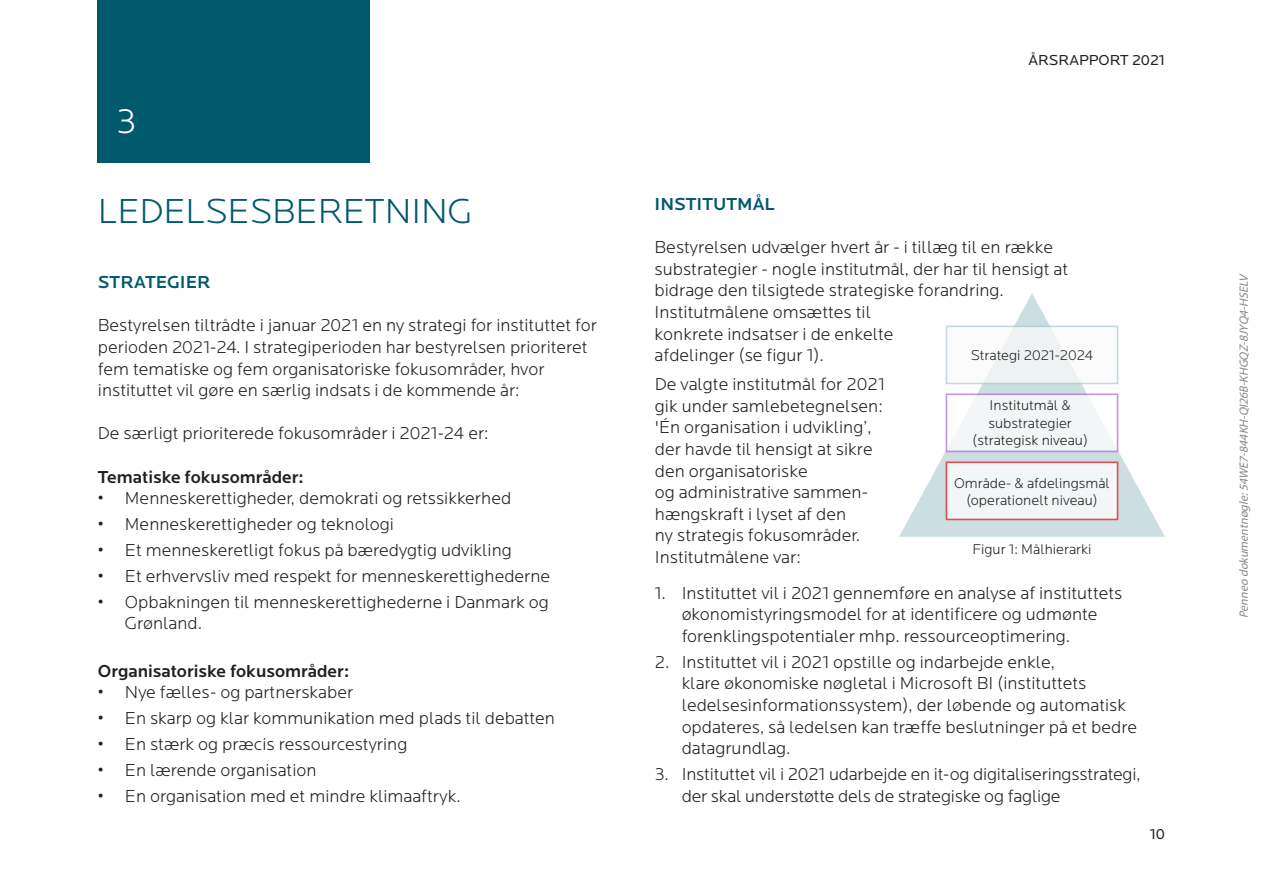
<style>
.page{position:relative;width:1263px;height:893px;background:#fff}
.page>*{position:absolute;margin:0;border:0;box-sizing:border-box;transform-origin:0 0}
.t1{font:300 36px "Locator";color:#015a6c}
.t2{font:300 36px "Locator";color:#fff}
.t3{font:300 18px/21.6px "Locator";color:#231f20}
.t4{font:500 18px "Locator";color:#231f20}
.t5{font:500 18px "Locator";color:#015a6c}
.t6{font:15px "Locator";color:#231f20}
.t7{font:300 14.55px/17.4px "Locator";color:#231f20;text-align:center}
.t8{font:italic 12px "Myriad Pro";color:#888}
</style>
<div class="page">
<div style="left:97px;top:0;width:272px;height:162px;background:#015a6c"></div>
<svg style="left:899px;top:293px;width:266px;height:244px"></svg>
<div style="left:946px;top:326px;width:172px;height:58px;background:linear-gradient(to right,#f6f7f8,#f6f7f8);border:2px solid #b2ccd6"></div>
<div style="left:946px;top:393px;width:172px;height:59px;background:linear-gradient(to right,#f4f7f8,#f4f7f8);border:2px solid #b270d9"></div>
<div style="left:946px;top:461px;width:172px;height:59px;background:#f2f6f7;border:2px solid #ed1c24"></div>
<h1 class="t2" style="left:117px;top:102px;width:22px">3</h1>
<h1 class="t1" style="left:98px;top:193px;width:376px">LEDELSESBERETNING</h1>
<p class="t5" style="left:98px;top:272px;width:114px">STRATEGIER</p>
<p class="t3" style="left:98px;top:315px;width:501px">Bestyrelsen tiltrådte i januar 2021 en ny strategi for instituttet for perioden 2021-24. I strategiperioden har bestyrelsen prioriteret fem tematiske og fem organisatoriske fokusområder, hvor instituttet vil gøre en særlig indsats i de kommende år:</p>
<p class="t3" style="left:98px;top:423px;width:392px">De særligt prioriterede fokusområder i 2021-24 er:</p>
<p class="t4" style="left:98px;top:467px;width:207px">Tematiske fokusområder:</p>
<p class="t3" style="left:98px;top:487px;width:415px">• Menneskerettigheder, demokrati og retssikkerhed</p>
<p class="t3" style="left:98px;top:513px;width:298px">• Menneskerettigheder og teknologi</p>
<p class="t3" style="left:98px;top:539px;width:415px">• Et menneskeretligt fokus på bæredygtig udvikling</p>
<p class="t3" style="left:98px;top:565px;width:454px">• Et erhvervsliv med respekt for menneskerettighederne</p>
<p class="t3" style="left:125px;top:591px;width:425px;text-indent:-27px">• Opbakningen til menneskerettighederne i Danmark og<br>Grønland.</p>
<p class="t4" style="left:98px;top:661px;width:253px">Organisatoriske fokusområder:</p>
<p class="t3" style="left:98px;top:681px;width:257px">• Nye fælles- og partnerskaber</p>
<p class="t3" style="left:98px;top:707px;width:459px">• En skarp og klar kommunikation med plads til debatten</p>
<p class="t3" style="left:98px;top:733px;width:311px">• En stærk og præcis ressourcestyring</p>
<p class="t3" style="left:98px;top:759px;width:220px">• En lærende organisation</p>
<p class="t3" style="left:98px;top:785px;width:364px">• En organisation med et mindre klimaaftryk.</p>
<p class="t6" style="left:1028px;top:51px;width:138px">ÅRSRAPPORT 2021</p>
<p class="t5" style="left:655px;top:194px;width:122px">INSTITUTMÅL</p>
<p class="t3" style="left:655px;top:236px;width:415px">Bestyrelsen udvælger hvert år - i tillæg til en række substrategier - nogle institutmål, der har til hensigt at bidrage den tilsigtede strategiske forandring.<br>Institutmålene omsættes til<br>konkrete indsatser i de enkelte<br>afdelinger (se figur 1).</p>
<p class="t3" style="left:655px;top:373px;width:231px">De valgte institutmål for 2021 gik under samlebetegnelsen: 'Én organisation i udvikling’, der havde til hensigt at sikre den organisatoriske<br>og administrative sammen&shy;hængskraft i lyset af den<br>ny strategis fokusområder.<br>Institutmålene var:</p>
<p class="t3" style="left:682px;top:582px;width:442px;text-indent:-27px">1. Instituttet vil i 2021 gennemføre en analyse af instituttets økonomistyringsmodel for at identificere og udmønte forenklingspotentialer mhp. ressourceoptimering.</p>
<p class="t3" style="left:682px;top:651px;width:457px;text-indent:-27px">2. Instituttet vil i 2021 opstille og indarbejde enkle,<br>klare økonomiske nøgletal i Microsoft BI (instituttets ledelsesinformationssystem), der løbende og automatisk opdateres, så ledelsen kan træffe beslutninger på et bedre datagrundlag.</p>
<p class="t3" style="left:682px;top:763px;width:460px;text-indent:-27px">3. Instituttet vil i 2021 udarbejde en it-og digitaliseringsstrategi, der skal understøtte dels de strategiske og faglige</p>
<p class="t7" style="left:971px;top:347px;width:124px">Strategi 2021-2024</p>
<p class="t7" style="left:972px;top:396px;width:117px">Institutmål &amp; substrategier (strategisk niveau)</p>
<p class="t7" style="left:954px;top:474px;width:157px">Område- &amp; afdelingsmål (operationelt niveau)</p>
<p class="t7" style="left:972px;top:541px;width:120px">Figur 1: Målhierarki</p>
<p class="t6" style="left:1150px;top:825px;width:17px">10</p>
<p class="t8" style="left:1239px;top:618px;width:347px;rotate:-90deg">Penneo dokumentnøgle:54WE7-844KH-QI26B-KHGQZ-8JYQ4-HSELV</p>
</div>
